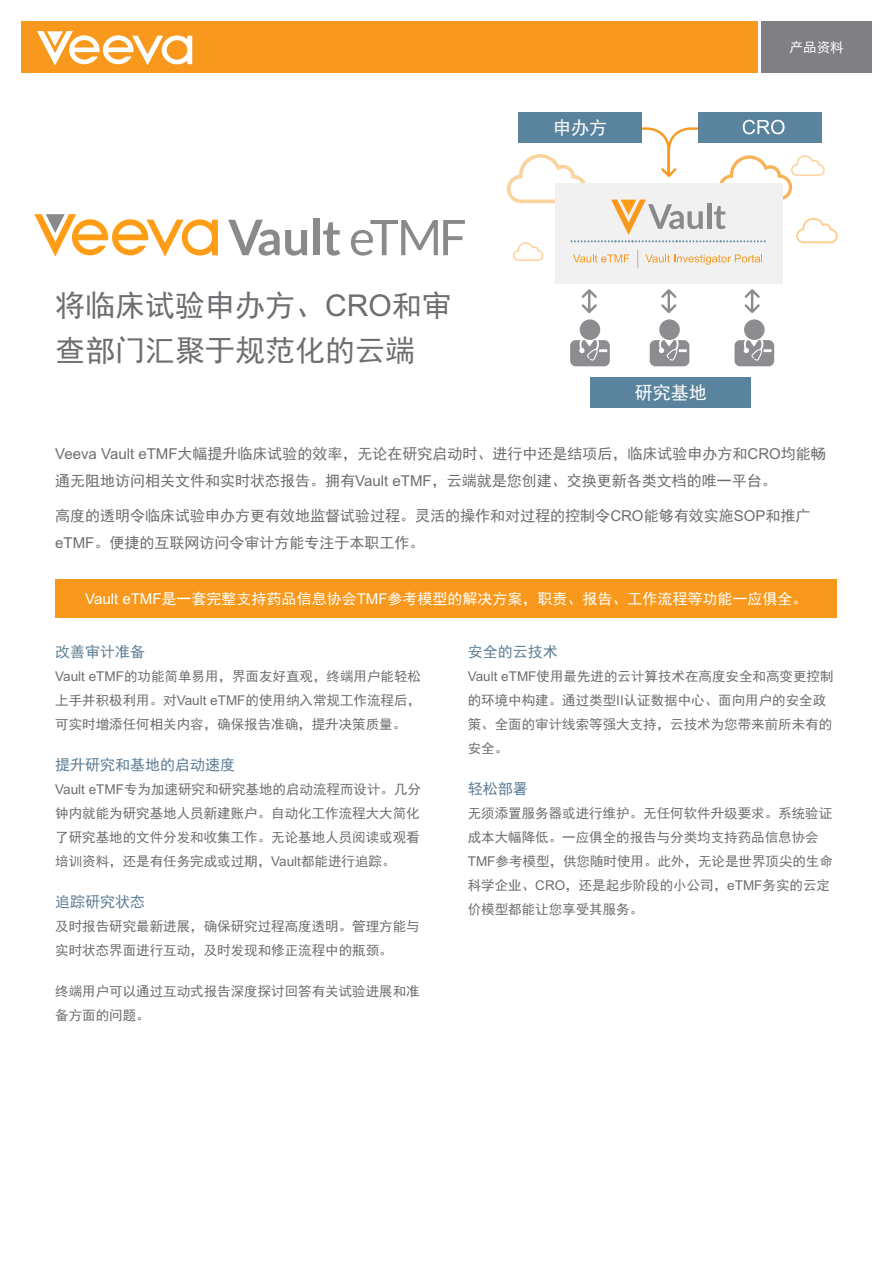
<style>
.page{position:relative;width:893px;height:1263px;background:#fff}
.page>*{position:absolute;margin:0;border:0;box-sizing:border-box;transform-origin:0 0}
.t1{font:30px/45px "Sim Hei";color:#6d6e71}
.t2{font:18px "Sim Hei";color:#fff}
.t3{font:15px/27px "Sim Hei";color:#6d6e71}
.t4{font:15px "Sim Hei";color:#fff}
.t5{font:15px "Sim Hei";color:#5e7e95}
.t6{font:13.5px/24px "Sim Hei";color:#6d6e71}
.t7{font:13.5px "Sim Hei";color:#fff}
.s1{font-family:"Arial MT Std"}
</style>
<div class="page">
<div style="left:21px;top:21px;width:737px;height:51px;background:#f8991d"></div>
<div style="left:762px;top:21px;width:110px;height:51px;background:#807f83"></div>
<svg style="left:228px;top:220px;width:79px;height:36px"></svg>
<div style="left:313px;top:219px;width:6px;height:36px;background:#8a8a8d"></div>
<svg style="left:323px;top:222px;width:17px;height:34px"></svg>
<svg style="left:351px;top:220px;width:114px;height:36px"></svg>
<svg style="left:34px;top:214px;width:184px;height:43px"></svg>
<div style="left:55px;top:579px;width:782px;height:38px;background:#f8991d"></div>
<div style="left:555px;top:183px;width:227px;height:101px;background:#f1f1f1"></div>
<svg style="left:570px;top:340px;width:40px;height:26px"></svg>
<div style="left:580px;top:319px;width:20px;height:21px;background:#8b8d90;border-radius:50%"></div>
<svg style="left:650px;top:340px;width:39px;height:26px"></svg>
<div style="left:659px;top:319px;width:21px;height:21px;background:#8b8d90;border-radius:50%"></div>
<svg style="left:734px;top:340px;width:40px;height:26px"></svg>
<div style="left:744px;top:319px;width:21px;height:21px;background:#8b8d90;border-radius:50%"></div>
<div style="left:518px;top:112px;width:124px;height:31px;background:#5a849e"></div>
<div style="left:698px;top:112px;width:124px;height:31px;background:#5a849e"></div>
<div style="left:590px;top:377px;width:161px;height:31px;background:#5a849e"></div>
<svg style="left:581px;top:289px;width:179px;height:24px"></svg>
<svg style="left:507px;top:120px;width:331px;height:148px"></svg>
<svg style="left:37px;top:31px;width:155px;height:34px"></svg>
<h1 class="t1" style="left:55px;top:283px;width:398px">将临床试验申办方、<span class="s1">CRO</span>和审查部门汇聚于规范化的云端</h1>
<h2 class="t2" style="left:553px;top:119px;width:55px">申办方</h2>
<p class="t7" style="left:790px;top:40px;width:55px">产品资料</p>
<h2 class="t2" style="left:635px;top:384px;width:73px">研究基地</h2>
<p class="t3" style="left:55px;top:440px;width:772px"><span class="s1">Veeva Vault eTMF</span>大幅提升临床试验的效率，无论在研究启动时、进行中还是结项后，临床试验申办方和<span class="s1">CRO</span>均能畅通无阻地访问相关文件和实时状态报告。拥有<span class="s1">Vault eTMF</span>，云端就是您创建、交换更新各类文档的唯一平台。</p>
<p class="t3" style="left:55px;top:502px;width:757px">高度的透明令临床试验申办方更有效地监督试验过程。灵活的操作和对过程的控制令<span class="s1">CRO</span>能够有效实施<span class="s1">SOP</span>和推广<span class="s1">eTMF</span>。便捷的互联网访问令审计方能专注于本职工作。</p>
<p class="t4" style="left:85px;top:591px;width:724px"><span class="s1">Vault eTMF</span>是一套完整支持药品信息协会<span class="s1">TMF</span>参考模型的解决方案，职责、报告、工作流程等功能一应俱全。</p>
<p class="t5" style="left:55px;top:644px;width:92px">改善审计准备</p>
<p class="t6" style="left:55px;top:664px;width:367px;text-align:justify"><span class="s1">Vault eTMF</span>的功能简单易用，界面友好直观，终端用户能轻松上手并积极利用。对<span class="s1">Vault eTMF</span>的使用纳入常规工作流程后，可实时增添任何相关内容，确保报告准确，提升决策质量。</p>
<p class="t5" style="left:55px;top:757px;width:182px">提升研究和基地的启动速度</p>
<p class="t6" style="left:55px;top:777px;width:367px;text-align:justify"><span class="s1">Vault eTMF</span>专为加速研究和研究基地的启动流程而设计。几分钟内就能为研究基地人员新建账户。自动化工作流程大大简化了研究基地的文件分发和收集工作。无论基地人员阅读或观看培训资料，还是有任务完成或过期，<span class="s1">Vault</span>都能进行追踪。</p>
<p class="t5" style="left:55px;top:894px;width:92px">追踪研究状态</p>
<p class="t6" style="left:55px;top:914px;width:366px">及时报告研究最新进展，确保研究过程高度透明。管理方能与实时状态界面进行互动，及时发现和修正流程中的瓶颈。</p>
<p class="t6" style="left:55px;top:979px;width:366px">终端用户可以通过互动式报告深度探讨回答有关试验进展和准备方面的问题。</p>
<p class="t5" style="left:468px;top:644px;width:91px">安全的云技术</p>
<p class="t6" style="left:468px;top:664px;width:367px"><span class="s1">Vault eTMF</span>使用最先进的云计算技术在高度安全和高变更控制的环境中构建。通过类型<span class="s1">II</span>认证数据中心、面向用户的安全政策、全面的审计线索等强大支持，云技术为您带来前所未有的安全。</p>
<p class="t5" style="left:468px;top:781px;width:61px">轻松部署</p>
<p class="t6" style="left:468px;top:801px;width:367px">无须添置服务器或进行维护。无任何软件升级要求。系统验证成本大幅降低。一应俱全的报告与分类均支持药品信息协会<br><span class="s1">TMF</span>参考模型，供您随时使用。此外，无论是世界顶尖的生命科学企业、<span class="s1">CRO</span>，还是起步阶段的小公司，<span class="s1">eTMF</span>务实的云定价模型都能让您享受其服务。</p>
</div>
